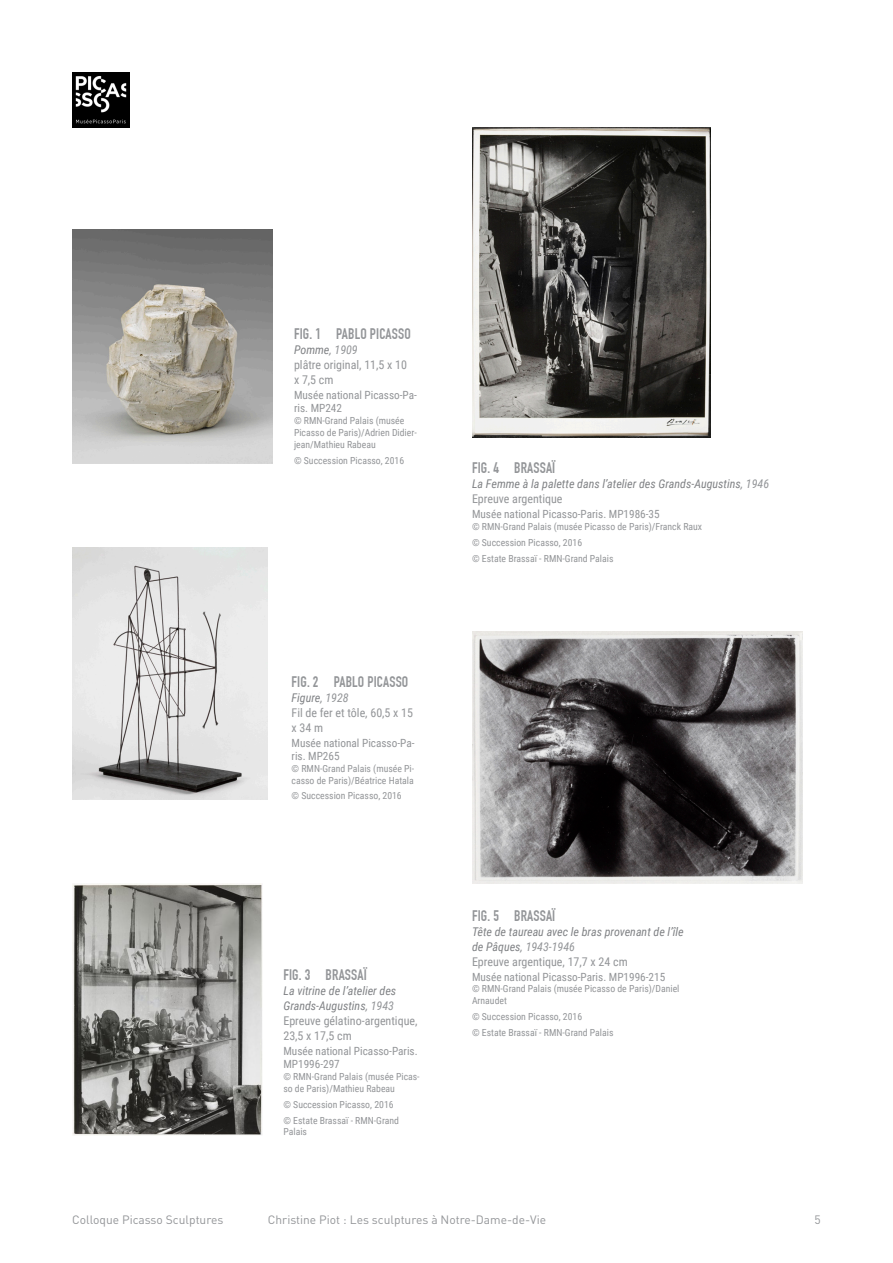
<style>
.page{position:relative;width:893px;height:1263px;background:#fff}
.page>*{position:absolute;margin:0;border:0;box-sizing:border-box;transform-origin:0 0}
._03_Legende_Artiste{font:700 15px "DIN Condensed";letter-spacing:.01em;color:#939598}
._03_Legende_Titre_oe{font:italic 12px/15px "Roboto Condensed";color:#808285}
._03_Legende_Techniqu{font:12px/15px "Roboto Condensed";color:#939598}
._04_TC_Colloque{font:12px "DIN";color:#939598}
._04_TC_Folio{font:12px "DIN";color:#939598}
._03_Legende_Localisa{font:11.25px/13.5px "Roboto Condensed";color:#939598}
._03_Legende_Dation{font:9.75px/11.7px "Roboto Condensed";color:#939598}
._03_Legende_Credits{font:9.75px/11.7px "Roboto Condensed";color:#939598}
.s1{color:#939598}
</style>
<div class="page">
<img style="left:72px;top:72px;width:57px;height:56px">
<img style="left:72px;top:230px;width:201px;height:233px">
<img style="left:73px;top:547px;width:195px;height:252px">
<img style="left:472px;top:128px;width:238px;height:309px">
<img style="left:472px;top:631px;width:331px;height:252px">
<img style="left:73px;top:883px;width:189px;height:252px">
<p class="_03_Legende_Artiste" style="left:294px;top:325px;width:118px">FIG. 1 PABLO PICASSO</p>
<p class="_03_Legende_Titre_oe" style="left:294px;top:342px;width:65px">Pomme<span class="s1">, 1909</span></p>
<p class="_03_Legende_Techniqu" style="left:294px;top:357px;width:115px">plâtre original, 11,5 x 10 x 7,5 cm</p>
<p class="_03_Legende_Localisa" style="left:294px;top:388px;width:124px">Musée national Picasso-Pa&shy;ris. MP242</p>
<p class="_03_Legende_Dation" style="left:294px;top:414px;width:124px">© RMN-Grand Palais (musée<br>Picasso de Paris)/Adrien Didier&shy;jean/Mathieu Rabeau</p>
<p class="_03_Legende_Credits" style="left:294px;top:454px;width:112px">© Succession Picasso, 2016</p>
<p class="_03_Legende_Artiste" style="left:292px;top:673px;width:118px">FIG. 2 PABLO PICASSO</p>
<p class="_03_Legende_Titre_oe" style="left:292px;top:690px;width:59px">Figure<span class="s1">, 1928</span></p>
<p class="_03_Legende_Techniqu" style="left:292px;top:705px;width:123px">Fil de fer et tôle, 60,5 x 15 x 34 m</p>
<p class="_03_Legende_Localisa" style="left:292px;top:735px;width:124px">Musée national Picasso-Pa&shy;ris. MP265</p>
<p class="_03_Legende_Dation" style="left:292px;top:762px;width:124px">© RMN-Grand Palais (musée Pi&shy;casso de Paris)/Béatrice Hatala</p>
<p class="_03_Legende_Credits" style="left:292px;top:790px;width:112px">© Succession Picasso, 2016</p>
<p class="_03_Legende_Artiste" style="left:283px;top:966px;width:85px">FIG. 3 BRASSAÏ</p>
<p class="_03_Legende_Titre_oe" style="left:283px;top:983px;width:114px">La vitrine de l’atelier des<br>Grands-Augustins<span class="s1">, 1943</span></p>
<p class="_03_Legende_Techniqu" style="left:283px;top:1013px;width:136px">Epreuve gélatino-argentique,<br>23,5 x 17,5 cm</p>
<p class="_03_Legende_Localisa" style="left:283px;top:1044px;width:136px">Musée national Picasso-Paris.<br>MP1996-297</p>
<p class="_03_Legende_Dation" style="left:283px;top:1070px;width:138px">© RMN-Grand Palais (musée Picas&shy;so de Paris)/Mathieu Rabeau</p>
<p class="_03_Legende_Credits" style="left:283px;top:1098px;width:112px">© Succession Picasso, 2016</p>
<p class="_03_Legende_Credits" style="left:283px;top:1114px;width:117px">© Estate Brassaï - RMN-Grand<br>Palais</p>
<p class="_03_Legende_Artiste" style="left:472px;top:459px;width:85px">FIG. 4 BRASSAÏ</p>
<p class="_03_Legende_Titre_oe" style="left:472px;top:476px;width:299px">La Femme à la palette dans l’atelier des Grands-Augustins<span class="s1">, 1946</span></p>
<p class="_03_Legende_Techniqu" style="left:472px;top:491px;width:92px">Epreuve argentique</p>
<p class="_03_Legende_Localisa" style="left:472px;top:507px;width:189px">Musée national Picasso-Paris. MP1986-35</p>
<p class="_03_Legende_Dation" style="left:472px;top:520px;width:232px">© RMN-Grand Palais (musée Picasso de Paris)/Franck Raux</p>
<p class="_03_Legende_Credits" style="left:472px;top:536px;width:112px">© Succession Picasso, 2016</p>
<p class="_03_Legende_Credits" style="left:472px;top:552px;width:143px">© Estate Brassaï - RMN-Grand Palais</p>
<p class="_03_Legende_Artiste" style="left:472px;top:907px;width:85px">FIG. 5 BRASSAÏ</p>
<p class="_03_Legende_Titre_oe" style="left:472px;top:924px;width:213px">Tête de taureau avec le bras provenant de l’île de Pâques<span class="s1">, 1943-1946</span></p>
<p class="_03_Legende_Techniqu" style="left:472px;top:954px;width:157px">Epreuve argentique, 17,7 x 24 cm</p>
<p class="_03_Legende_Localisa" style="left:472px;top:969px;width:195px">Musée national Picasso-Paris. MP1996-215</p>
<p class="_03_Legende_Dation" style="left:472px;top:983px;width:209px">© RMN-Grand Palais (musée Picasso de Paris)/Daniel<br>Arnaudet</p>
<p class="_03_Legende_Credits" style="left:472px;top:1010px;width:112px">© Succession Picasso, 2016</p>
<p class="_03_Legende_Credits" style="left:472px;top:1026px;width:143px">© Estate Brassaï - RMN-Grand Palais</p>
<p class="_04_TC_Colloque" style="left:72px;top:1212px;width:153px">Colloque Picasso Sculptures</p>
<p class="_04_TC_Colloque" style="left:268px;top:1212px;width:280px">Christine Piot : Les sculptures à Notre-Dame-de-Vie</p>
<p class="_04_TC_Folio" style="left:814px;top:1212px;width:8px">5</p>
</div>
